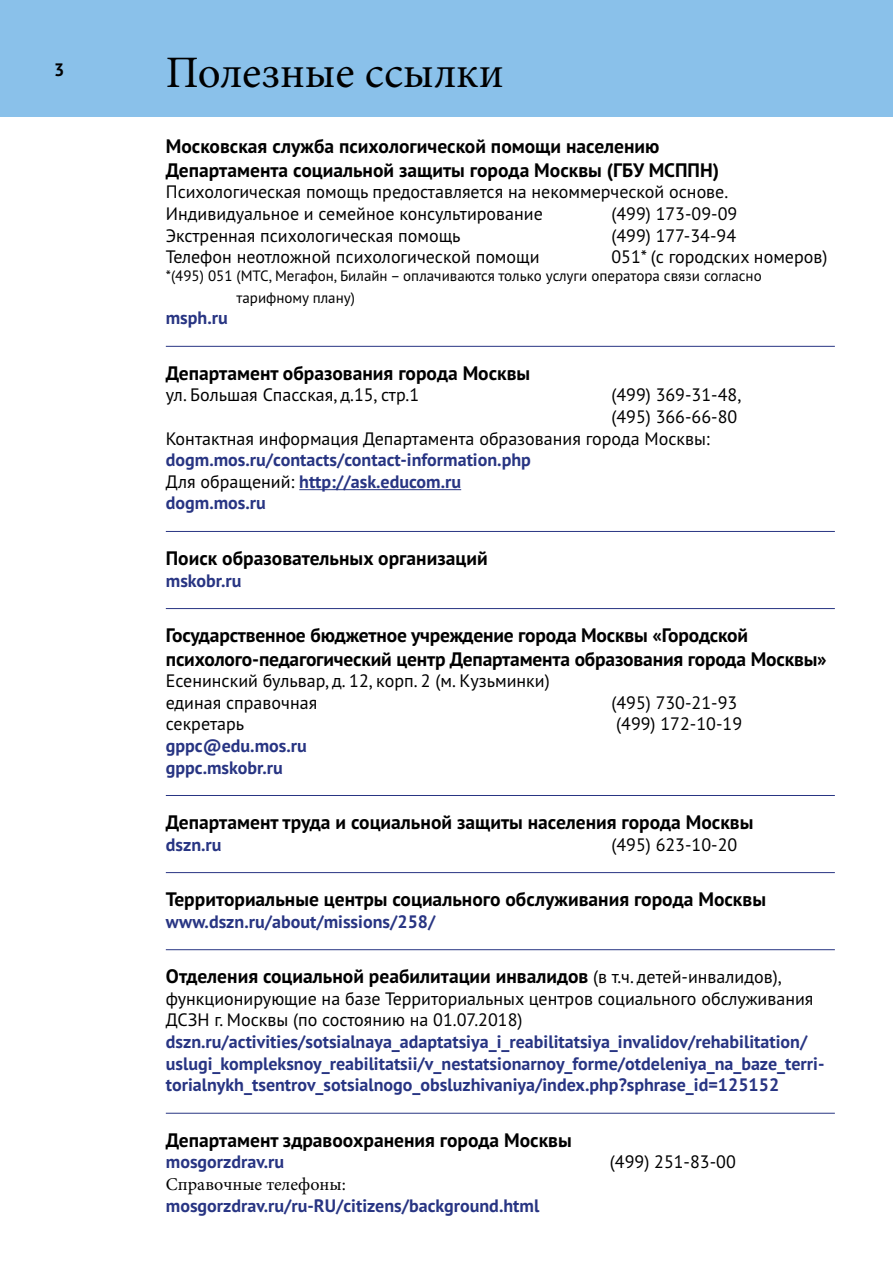
<style>
.page{position:relative;width:893px;height:1263px;background:#fff}
.page>*{position:absolute;margin:0;border:0;box-sizing:border-box;transform-origin:0 0}
.t1{font:45px "Minion Pro";color:#000}
.t2{font:700 19.5px/23.4px "PT Sans Pro";color:#000}
.t3{font:18px/21.6px "PT Sans Pro";color:#000}
.t4{font:700 18px/21.6px "PT Sans Pro";color:#283583}
.t5{font:18px "Minion Pro";color:#000}
.t6{font:700 18px "PT Sans Pro";color:#000}
.t7{font:15px/21.6px "PT Sans Pro";color:#000}
.s1{font-weight:400;color:#000}
.s2{font-weight:400;font-size:18px}
</style>
<div class="page">
<div style="left:0;top:0;width:893px;height:117px;background:#8ac1ea"></div>
<hr style="left:166px;top:346px;width:669px;height:1px;background:#283583">
<hr style="left:299px;top:489px;width:162px;height:1px;background:#283583">
<hr style="left:166px;top:531px;width:669px;height:1px;background:#283583">
<hr style="left:166px;top:608px;width:669px;height:1px;background:#283583">
<hr style="left:166px;top:795px;width:669px;height:1px;background:#283583">
<hr style="left:166px;top:872px;width:669px;height:1px;background:#283583">
<hr style="left:166px;top:949px;width:669px;height:1px;background:#283583">
<hr style="left:166px;top:1113px;width:669px;height:1px;background:#283583">
<p class="t6" style="left:54px;top:57px;width:12px">3</p>
<h1 class="t1" style="left:166px;top:42px;width:339px">Полезные ссылки</h1>
<p class="t2" style="left:166px;top:134px;width:555px">Московская служба психологической помощи населению<br>Департамента социальной защиты города Москвы (ГБУ МСППН)</p>
<p class="t3" style="left:166px;top:181px;width:564px">Психологическая помощь предоставляется на некоммерческой основе.<br>Индивидуальное и семейное консультирование</p>
<p class="t3" style="left:611px;top:202px;width:127px">(499) 173-09-09</p>
<p class="t3" style="left:166px;top:224px;width:296px">Экстренная психологическая помощь</p>
<p class="t3" style="left:611px;top:224px;width:126px">(499) 177-34-94</p>
<p class="t3" style="left:166px;top:246px;width:375px">Телефон неотложной психологической помощи</p>
<p class="t3" style="left:611px;top:246px;width:218px">051* (с городских номеров)</p>
<p class="t7" style="left:237px;top:265px;width:527px;text-indent:-71px">*(495) 051 (МТС, Мегафон, Билайн – оплачиваются только услуги оператора связи согласно тарифному плану)</p>
<p class="t4" style="left:166px;top:307px;width:64px">msph.ru</p>
<p class="t2" style="left:166px;top:361px;width:366px">Департамент образования города Москвы</p>
<p class="t3" style="left:166px;top:384px;width:255px">ул. Большая Спасская, д.15, стр.1</p>
<p class="t3" style="left:611px;top:384px;width:131px">(499) 369-31-48,</p>
<p class="t3" style="left:611px;top:405px;width:127px">(495) 366-66-80</p>
<p class="t3" style="left:166px;top:427px;width:546px">Контактная информация Департамента образования города Москвы:</p>
<p class="t4" style="left:166px;top:449px;width:367px">dogm.mos.ru/contacts/contact-information.php<br><span class="s1">Для обращений:</span> http://ask.educom.ru dogm.mos.ru</p>
<p class="t2" style="left:166px;top:546px;width:323px">Поиск образовательных организаций</p>
<p class="t4" style="left:166px;top:569px;width:77px">mskobr.ru</p>
<p class="t2" style="left:166px;top:623px;width:662px">Государственное бюджетное учреждение города Москвы «Городской психолого-педагогический центр Департамента образования города Москвы»</p>
<p class="t3" style="left:166px;top:669px;width:385px">Есенинский бульвар, д. 12, корп. 2 (м. Кузьминки) единая справочная</p>
<p class="t3" style="left:611px;top:691px;width:127px">(495) 730-21-93</p>
<p class="t3" style="left:166px;top:713px;width:80px">секретарь</p>
<p class="t3" style="left:616px;top:713px;width:127px">(499) 172-10-19</p>
<p class="t4" style="left:166px;top:734px;width:143px">gppc@edu.mos.ru gppc.mskobr.ru</p>
<p class="t2" style="left:166px;top:810px;width:589px">Департамент труда и социальной защиты населения города Москвы</p>
<p class="t4" style="left:166px;top:833px;width:57px">dszn.ru</p>
<p class="t3" style="left:611px;top:833px;width:127px">(495) 623-10-20</p>
<p class="t2" style="left:166px;top:887px;width:602px">Территориальные центры социального обслуживания города Москвы</p>
<p class="t4" style="left:166px;top:910px;width:271px">www.dszn.ru/about/missions/258/</p>
<p class="t2" style="left:166px;top:964px;width:618px">Отделения социальной реабилитации инвалидов <span class="s2">(в т.ч. детей-инвалидов),</span></p>
<p class="t3" style="left:166px;top:987px;width:649px">функционирующие на базе Территориальных центров социального обслуживания<br>ДСЗН г. Москвы (по состоянию на 01.07.2018)</p>
<p class="t4" style="left:166px;top:1030px;width:660px">dszn.ru/activities/sotsialnaya_adaptatsiya_i_reabilitatsiya_invalidov/rehabilitation/ uslugi_kompleksnoy_reabilitatsii/v_nestatsionarnoy_forme/otdeleniya_na_baze_terri&shy;torialnykh_tsentrov_sotsialnogo_obsluzhivaniya/index.php?sphrase_id=125152</p>
<p class="t2" style="left:166px;top:1128px;width:407px">Департамент здравоохранения города Москвы</p>
<p class="t4" style="left:166px;top:1151px;width:120px">mosgorzdrav.ru</p>
<p class="t3" style="left:610px;top:1151px;width:127px">(499) 251-83-00</p>
<p class="t5" style="left:166px;top:1172px;width:181px">Справочные телефоны:</p>
<p class="t4" style="left:166px;top:1194px;width:375px">mosgorzdrav.ru/ru-RU/citizens/background.html</p>
</div>
